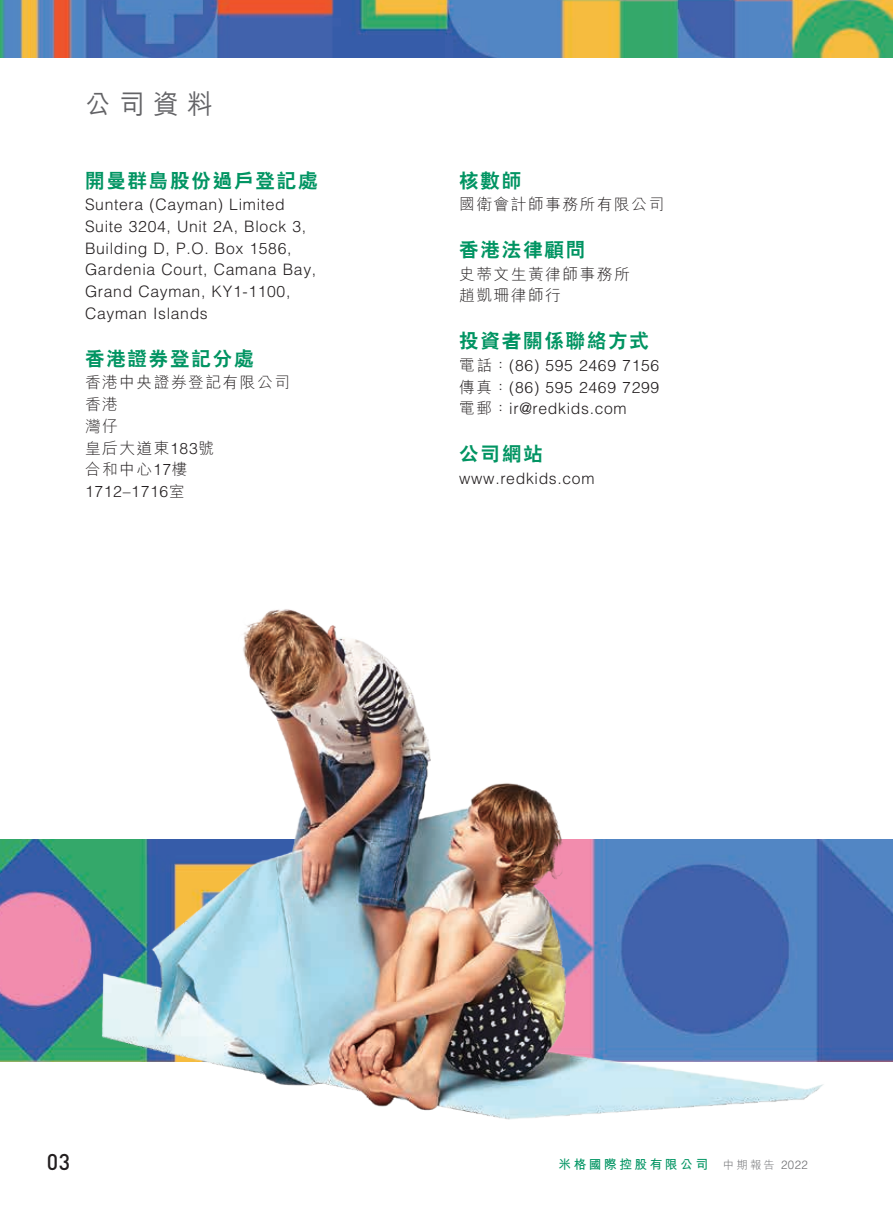
<style>
.page{position:relative;width:893px;height:1212px;background:#fff}
.page>*{position:absolute;margin:0;border:0;box-sizing:border-box;transform-origin:0 0}
.t1{font:500 27px "M Hei HK";color:#636366;scale:.95 1}
.t2{font:500 22.5px "DIN Pro";color:#231f20;scale:.95 1}
.t3{font:800 19.5px "C Hei 2 HK";letter-spacing:.09em;color:#019462}
.t4{font:300 15.75px/21.8px "Helvetica LT Std";letter-spacing:.04em;color:#231f20}
.t5{font:300 15.75px/21.8px "M Hei HK";letter-spacing:.09em;color:#231f20}
.t6{font:700 12.75px "M Hei HK";letter-spacing:.19em;color:#019462}
.t7{font:300 12px "Helvetica LT Std";color:#6c6d70;scale:.95 1}
.t8{font:300 11.25px "M Hei HK";color:#6c6d70}
.s1{font-family:"Helvetica LT Std"}
.s2{font-family:"M Hei HK"}
</style>
<div class="page">
<img style="left:0;top:0;width:893px;height:57px">
<img style="left:852px;top:840px;width:41px;height:221px">
<img style="left:0;top:609px;width:852px;height:511px">
<h1 class="t1" style="left:85px;top:84px;width:136px">公司資料</h1>
<p class="t3" style="left:85px;top:167px;width:234px">開曼群島股份過戶登記處</p>
<p class="t4" style="left:85px;top:194px;width:233px">Suntera (Cayman) Limited<br>Suite 3204, Unit A2 , Block 3,<br>Building D P, O. . Box 1586,<br>Gardenia Court, Camana Bay,<br>Grand Cayman, KY1-1100,<br>Cayman Islands</p>
<p class="t3" style="left:85px;top:345px;width:170px">香港證券登記分處</p>
<p class="t5" style="left:85px;top:371px;width:206px">香港中央證券登記有限公司香港<br>灣仔<br>皇后大道東<span class="s1">183</span>號<br>合和中心<span class="s1">17</span>樓</p>
<p class="t4" style="left:85px;top:481px;width:101px">1712–1716<span class="s2">室</span></p>
<p class="t3" style="left:459px;top:167px;width:64px">核數師</p>
<p class="t5" style="left:459px;top:193px;width:206px">國衛會計師事務所有限公司</p>
<p class="t3" style="left:459px;top:237px;width:127px">香港法律顧問</p>
<p class="t5" style="left:459px;top:262px;width:172px">史蒂文生黃律師事務所趙凱珊律師行</p>
<p class="t3" style="left:459px;top:328px;width:191px">投資者關係聯絡方式</p>
<p class="t4" style="left:459px;top:354px;width:202px;text-align:justify"><span class="s2">電話：</span>)86( 595 2469 7156<span class="s2">傳真：</span>)86( 595 2469 7299<span class="s2">電郵：</span>ir@redkids.com</p>
<p class="t3" style="left:459px;top:441px;width:85px">公司網站</p>
<p class="t4" style="left:459px;top:467px;width:137px">www.redkids.com</p>
<h2 class="t2" style="left:47px;top:1146px;width:26px">03</h2>
<p class="t6" style="left:559px;top:1155px;width:151px">米格國際控股有限公司</p>
<p class="t8" style="left:723px;top:1157px;width:53px">中期報告</p>
<p class="t7" style="left:781px;top:1157px;width:30px">2022</p>
</div>
